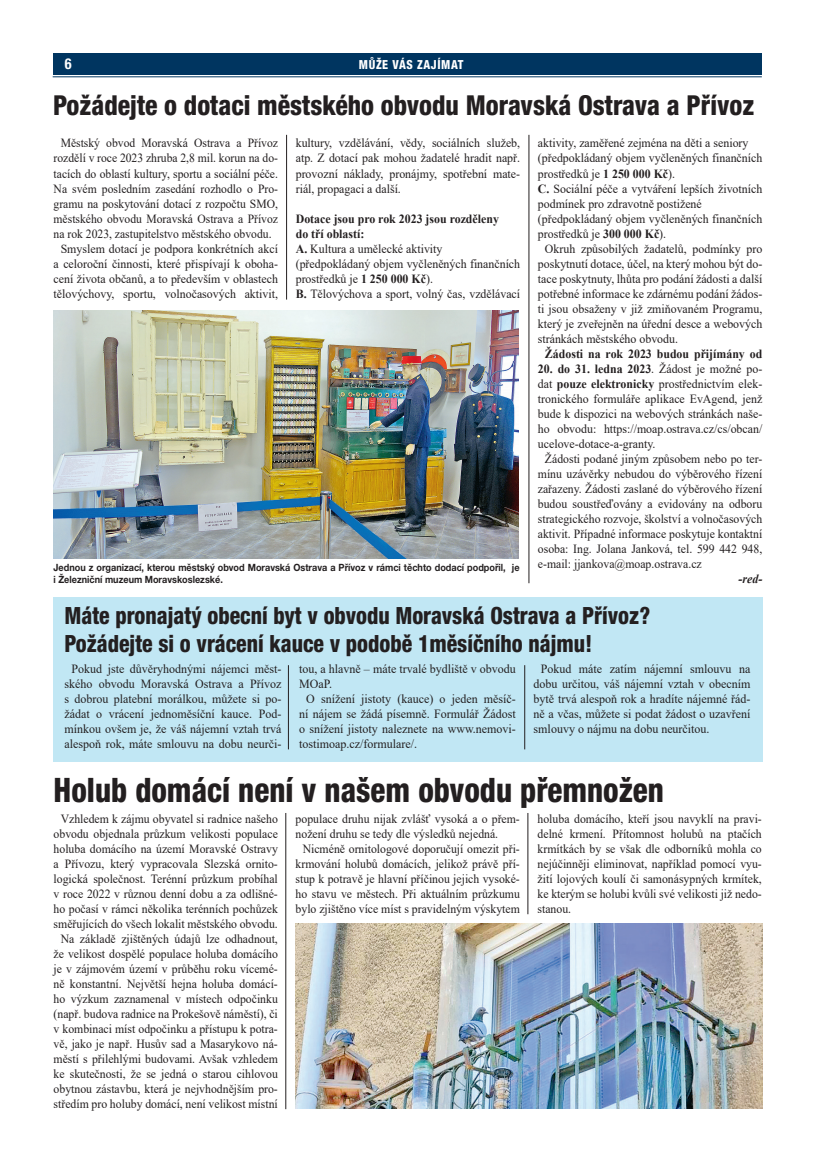
<style>
.page{position:relative;width:815px;height:1170px;background:#fff}
.page>*{position:absolute;margin:0;border:0;box-sizing:border-box;transform-origin:0 0}
.t1{font:800 condensed 33.75px "Helvetica Neue LT Pro";color:#231f20;scale:.92 1}
.t2{font:800 condensed 27.5px "Helvetica Neue LT Pro";color:#231f20;scale:.94 1}
.t3{font:800 condensed 23.75px/27.5px "Helvetica Neue LT Pro";color:#231f20;scale:.92 1}
.t4{font:700 condensed 15px "Helvetica Neue LT Pro";color:#fff;scale:.95 1}
.t5{font:12.5px/15px "Times New Roman";color:#231f20;text-align:center;scale:.94 1}
.t6{font:12.5px/15px "Times New Roman";color:#231f20;text-align:justify;scale:.95 1}
.t7{font:12.5px/15px "Times New Roman";color:#231f20;text-align:center;scale:.96 1}
.t8{font:12.5px/15px "Times New Roman";color:#231f20;text-align:center;scale:.93 1}
.t9{font:700 12.5px "Times New Roman";color:#231f20;scale:.95 1}
.t10{font:800 condensed 12.5px "Helvetica Neue LT Pro";letter-spacing:.05em;color:#fff;scale:.95 1}
.t11{font:italic 700 12.5px "Times New Roman";color:#231f20;scale:.95 1}
.t12{font:700 10px/12px "Helvetica Neue LT Pro";color:#231f20;scale:.91 1}
.s1{font-weight:700}
.s2{font-weight:400}
</style>
<div class="page">
<div style="left:53px;top:53px;width:709px;height:21px;background:#003560"></div>
<hr style="left:53px;top:76px;width:709px;height:1px;background:#003560">
<div style="left:53px;top:597px;width:709px;height:164px;background:#c1e7f4"></div>
<hr style="left:286px;top:135px;width:1px;height:164px;background:#231f20">
<hr style="left:529px;top:135px;width:1px;height:448px;background:#231f20">
<img style="left:53px;top:310px;width:465px;height:248px">
<hr style="left:528px;top:812px;width:1px;height:102px;background:#231f20">
<hr style="left:285px;top:812px;width:1px;height:296px;background:#231f20">
<img style="left:296px;top:923px;width:466px;height:185px">
<hr style="left:288px;top:665px;width:1px;height:84px;background:#231f20">
<hr style="left:524px;top:665px;width:1px;height:84px;background:#231f20">
<p class="t4" style="left:65px;top:55px;width:9px">6</p>
<p class="t10" style="left:359px;top:57px;width:112px">MŮŽE VÁS ZAJÍMAT</p>
<h2 class="t2" style="left:53px;top:88px;width:747px">Požádejte o dotaci městského obvodu Moravská Ostrava a Přívoz</h2>
<p class="t8" style="left:54px;top:135px;width:243px">Městský obvod Moravská Ostrava a Přívoz rozdělí v roce 2023 zhruba 2,8 mil. korun na do&shy;tacích do oblastí kultury, sportu a sociální péče.<br>Na svém posledním zasedání rozhodlo o Pro&shy;gramu na poskytování dotací z rozpočtu SMO, městského obvodu Moravská Ostrava a Přívoz na rok 2023, zastupitelstvo městského obvodu.<br>Smyslem dotací je podpora konkrétních akcí a celoroční činnosti, které přispívají k oboha&shy;cení života občanů, a to především v oblastech tělovýchovy, sportu, volnočasových aktivit,</p>
<p class="t6" style="left:296px;top:135px;width:238px">kultury, vzdělávání, vědy, sociálních služeb, atp. Z dotací pak mohou žadatelé hradit např. provozní náklady, pronájmy, spotřební mate&shy;riál, propagaci a další.</p>
<p class="t6" style="left:296px;top:210px;width:238px;text-align:left"><span class="s1">Dotace jsou pro rok 2023 jsou rozděleny<br>do tří oblastí:<br>A.</span> Kultura a umělecké aktivity<br>(předpokládaný objem vyčleněných finančních prostředků je <span class="s1">1 250 000 Kč</span>).<br><span class="s1">B.</span> Tělovýchova a sport, volný čas, vzdělávací</p>
<p class="t12" style="left:54px;top:561px;width:514px">Jednou z organizací, kterou městský obvod Moravská Ostrava a Přívoz v rámci těchto dodací podpořil, je i Železniční muzeum Moravskoslezské.</p>
<p class="t6" style="left:538px;top:135px;width:223px">aktivity, zaměřené zejména na děti a seniory</p>
<p class="t6" style="left:538px;top:150px;width:238px">(předpokládaný objem vyčleněných finančních</p>
<p class="t6" style="left:538px;top:165px;width:146px">prostředků je <span class="s1">1 250 000 Kč</span>).</p>
<p class="t6" style="left:538px;top:180px;width:238px"><span class="s1">C.</span> Sociální péče a vytváření lepších životních</p>
<p class="t6" style="left:538px;top:195px;width:174px">podmínek pro zdravotně postižené</p>
<p class="t6" style="left:538px;top:210px;width:238px">(předpokládaný objem vyčleněných finančních</p>
<p class="t6" style="left:538px;top:225px;width:137px">prostředků je <span class="s1">300 000 Kč</span>).</p>
<p class="t6" style="left:545px;top:240px;width:230px">Okruh způsobilých žadatelů, podmínky pro</p>
<p class="t6" style="left:538px;top:255px;width:238px">poskytnutí dotace, účel, na který mohou být do-</p>
<p class="t6" style="left:538px;top:270px;width:238px">tace poskytnuty, lhůta pro podání žádosti a další</p>
<p class="t6" style="left:538px;top:285px;width:238px">potřebné informace ke zdárnému podání žádos-</p>
<p class="t6" style="left:538px;top:300px;width:238px">ti jsou obsaženy v již zmiňovaném Programu,</p>
<p class="t6" style="left:538px;top:315px;width:238px">který je zveřejněn na úřední desce a webových</p>
<p class="t6" style="left:538px;top:330px;width:149px">stránkách městského obvodu.</p>
<p class="t9" style="left:545px;top:344px;width:230px">Žádosti na rok 2023 budou přijímány od</p>
<p class="t9" style="left:538px;top:359px;width:238px">20. do 31. ledna 2023<span class="s2">. Žádost je možné po-</span></p>
<p class="t6" style="left:538px;top:375px;width:238px">dat <span class="s1">pouze elektronicky</span> prostřednictvím elek-</p>
<p class="t6" style="left:538px;top:390px;width:238px">tronického formuláře aplikace EvAgend, jenž</p>
<p class="t6" style="left:538px;top:405px;width:238px">bude k dispozici na webových stránkách naše-</p>
<p class="t6" style="left:538px;top:420px;width:238px">ho obvodu: https://moap.ostrava.cz/cs/obcan/</p>
<p class="t6" style="left:538px;top:435px;width:125px">ucelove-dotace-a-granty.</p>
<p class="t5" style="left:545px;top:450px;width:233px">Žádosti podané jiným způsobem nebo po ter-</p>
<p class="t5" style="left:538px;top:465px;width:240px">mínu uzávěrky nebudou do výběrového řízení</p>
<p class="t5" style="left:538px;top:480px;width:240px">zařazeny. Žádosti zaslané do výběrového řízení</p>
<p class="t5" style="left:538px;top:495px;width:240px">budou soustřeďovány a evidovány na odboru</p>
<p class="t5" style="left:538px;top:510px;width:240px">strategického rozvoje, školství a volnočasových</p>
<p class="t5" style="left:538px;top:525px;width:240px">aktivit. Případné informace poskytuje kontaktní</p>
<p class="t5" style="left:538px;top:540px;width:240px">osoba: Ing. Jolana Janková, tel. 599 442 948,</p>
<p class="t5" style="left:538px;top:555px;width:176px">e-mail: jjankova@moap.ostrava.cz</p>
<p class="t11" style="left:739px;top:570px;width:26px">-red-</p>
<h3 class="t3" style="left:64px;top:601px;width:638px">Máte pronajatý obecní byt v obvodu Moravská Ostrava a Přívoz?<br>Požádejte si o vrácení kauce v podobě 1měsíčního nájmu!</h3>
<p class="t7" style="left:64px;top:661px;width:227px">Pokud jste důvěryhodnými nájemci měst&shy;ského obvodu Moravská Ostrava a Přívoz s dobrou platební morálkou, můžete si po&shy;žádat o vrácení jednoměsíční kauce. Pod&shy;mínkou ovšem je, že váš nájemní vztah trvá alespoň rok, máte smlouvu na dobu neurči-</p>
<p class="t7" style="left:299px;top:661px;width:227px">tou, a hlavně – máte trvalé bydliště v obvodu</p>
<p class="t7" style="left:534px;top:661px;width:227px;text-align:justify;text-indent:7px">Pokud máte zatím nájemní smlouvu na dobu určitou, váš nájemní vztah v obecním bytě trvá alespoň rok a hradíte nájemné řád&shy;ně a včas, můžete si podat žádost o uzavření smlouvy o nájmu na dobu neurčitou.</p>
<p class="t7" style="left:299px;top:676px;width:36px">MOaP.</p>
<p class="t7" style="left:306px;top:691px;width:220px">O snížení jistoty (kauce) o jeden měsíč-</p>
<p class="t7" style="left:299px;top:706px;width:227px">ní nájem se žádá písemně. Formulář Žádost</p>
<p class="t7" style="left:299px;top:721px;width:227px">o snížení jistoty naleznete na www.nemovi-</p>
<p class="t7" style="left:299px;top:736px;width:124px">tostimoap.cz/formulare/.</p>
<h1 class="t1" style="left:54px;top:769px;width:665px">Holub domácí není v našem obvodu přemnožen</h1>
<p class="t5" style="left:54px;top:810px;width:240px">Vzhledem k zájmu obyvatel si radnice našeho obvodu objednala průzkum velikosti populace holuba domácího na území Moravské Ostravy a Přívozu, který vypracovala Slezská ornito&shy;logická společnost. Terénní průzkum probíhal v roce 2022 v různou denní dobu a za odlišné&shy;ho počasí v rámci několika terénních pochůzek směřujících do všech lokalit městského obvodu.<br>Na základě zjištěných údajů lze odhadnout, že velikost dospělé populace holuba domácího je v zájmovém území v průběhu roku vícemé&shy;ně konstantní. Největší hejna holuba domácí&shy;ho výzkum zaznamenal v místech odpočinku (např. budova radnice na Prokešově náměstí), či v kombinaci míst odpočinku a přístupu k potra&shy;vě, jako je např. Husův sad a Masarykovo ná&shy;městí s přilehlými budovami. Avšak vzhledem ke skutečnosti, že se jedná o starou cihlovou obytnou zástavbu, která je nejvhodnějším pro&shy;středím pro holuby domácí, není velikost místní</p>
<p class="t5" style="left:296px;top:810px;width:240px">populace druhu nijak zvlášť vysoká a o přem-</p>
<p class="t5" style="left:296px;top:825px;width:217px">nožení druhu se tedy dle výsledků nejedná.</p>
<p class="t5" style="left:303px;top:840px;width:233px">Nicméně ornitologové doporučují omezit při-</p>
<p class="t5" style="left:296px;top:855px;width:240px">krmování holubů domácích, jelikož právě pří-</p>
<p class="t5" style="left:296px;top:870px;width:240px">stup k potravě je hlavní příčinou jejich vysoké-</p>
<p class="t5" style="left:296px;top:885px;width:240px">ho stavu ve městech. Při aktuálním průzkumu</p>
<p class="t5" style="left:296px;top:900px;width:240px">bylo zjištěno více míst s pravidelným výskytem</p>
<p class="t5" style="left:538px;top:810px;width:240px;text-align:justify">holuba domácího, kteří jsou navyklí na pravi&shy;delné krmení. Přítomnost holubů na ptačích krmítkách by se však dle odborníků mohla co nejúčinněji eliminovat, například pomocí vyu&shy;žití lojových koulí či samonásypných krmítek, ke kterým se holubi kvůli své velikosti již nedo&shy;stanou.</p>
</div>
